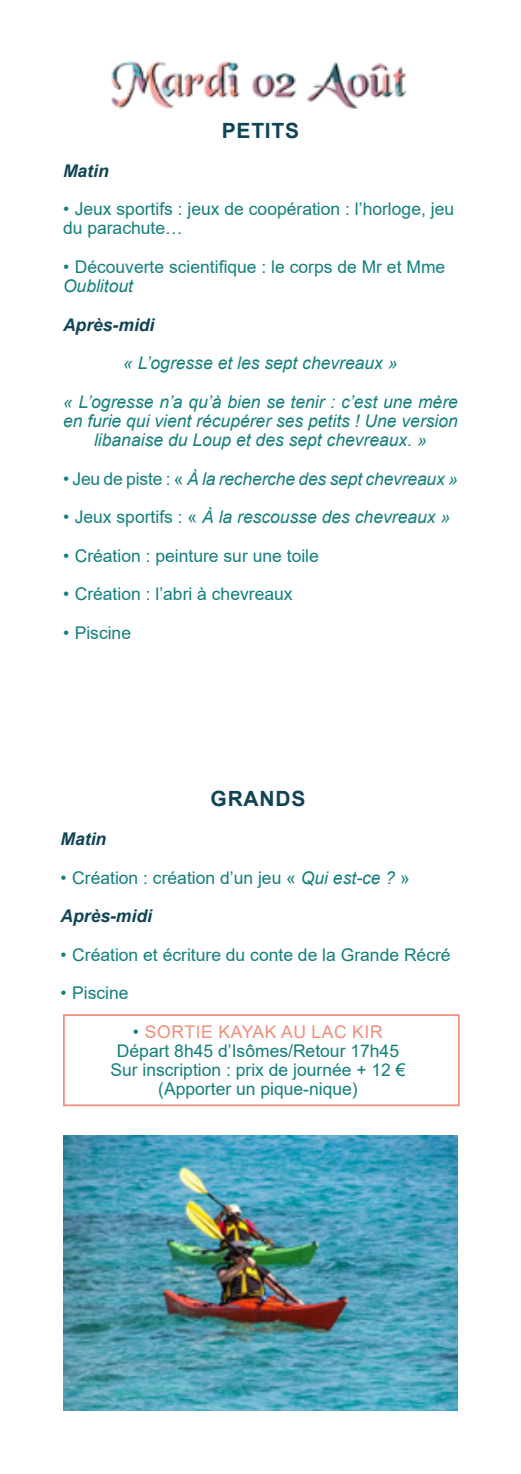
<style>
.page{position:relative;width:521px;height:1474px;background:#fff}
.page>*{position:absolute;margin:0;border:0;box-sizing:border-box;transform-origin:0 0}
.t1{font:700 21px "Arial";letter-spacing:.035em;color:#0e4456}
.t2{font:17.5px/19.2px "Arial";color:#127f7e}
.t3{font:italic 17.5px/19.2px "Arial";color:#127f7e;text-align:center}
.t4{font:italic 700 17.5px "Arial";color:#0e4456}
.t5{font:17.5px "Arial";letter-spacing:.035em;color:#f18d7b}
.s1{font-style:italic}
.s2{font-style:normal}
.s3{color:#127f7e}
</style>
<div class="page">
<div style="left:63px;top:1014px;width:397px;height:92px;background:#fff;border:2px solid #f18d7b"></div>
<img style="left:111px;top:61px;width:296px;height:48px">
<img style="left:63px;top:1135px;width:395px;height:275px">
<p class="t1" style="left:222px;top:116px;width:79px">PETITS</p>
<p class="t4" style="left:63px;top:159px;width:47px">Matin</p>
<p class="t2" style="left:63px;top:199px;width:393px">• Jeux sportifs : jeux de coopération : l’horloge, jeu du parachute…</p>
<p class="t2" style="left:63px;top:257px;width:384px">• Découverte scientifique : le corps de Mr et Mme<br><span class="s1">Oublitout</span></p>
<p class="t4" style="left:63px;top:313px;width:93px">Après-midi</p>
<p class="t3" style="left:123px;top:354px;width:276px">« L’ogresse et les sept chevreaux »</p>
<p class="t3" style="left:63px;top:392px;width:396px">« L’ogresse n’a qu’à bien se tenir : c’est une mère en furie qui vient récupérer ses petits ! Une version libanaise du Loup et des sept chevreaux. »</p>
<p class="t3" style="left:63px;top:469px;width:396px"><span class="s2">• Jeu de piste : «</span> À la recherche des sept chevreaux »</p>
<p class="t3" style="left:63px;top:508px;width:389px"><span class="s2">• Jeux sportifs : «</span> À la rescousse des chevreaux »</p>
<p class="t2" style="left:63px;top:546px;width:257px">• Création : peinture sur une toile</p>
<p class="t2" style="left:63px;top:584px;width:231px">• Création : l’abri à chevreaux</p>
<p class="t2" style="left:63px;top:623px;width:70px">• Piscine</p>
<p class="t1" style="left:211px;top:784px;width:96px">GRANDS</p>
<p class="t4" style="left:61px;top:827px;width:47px">Matin</p>
<p class="t2" style="left:61px;top:867px;width:351px">• Création : création d’un jeu « <span class="s1">Qui est-ce ?</span> »</p>
<p class="t4" style="left:61px;top:904px;width:93px">Après-midi</p>
<p class="t2" style="left:61px;top:944px;width:392px">• Création et écriture du conte de la Grande Récré</p>
<p class="t2" style="left:61px;top:983px;width:70px">• Piscine</p>
<p class="t5" style="left:133px;top:1019px;width:251px"><span class="s3">•</span> SORTIE KAYAK AU LAC KIR</p>
<p class="t2" style="left:117px;top:1040px;width:284px">Départ 8h45 d’Isômes/Retour 17h45</p>
<p class="t2" style="left:110px;top:1060px;width:297px">Sur inscription : prix de journée + 12 €</p>
<p class="t2" style="left:158px;top:1079px;width:201px">(Apporter un pique-nique)</p>
</div>
